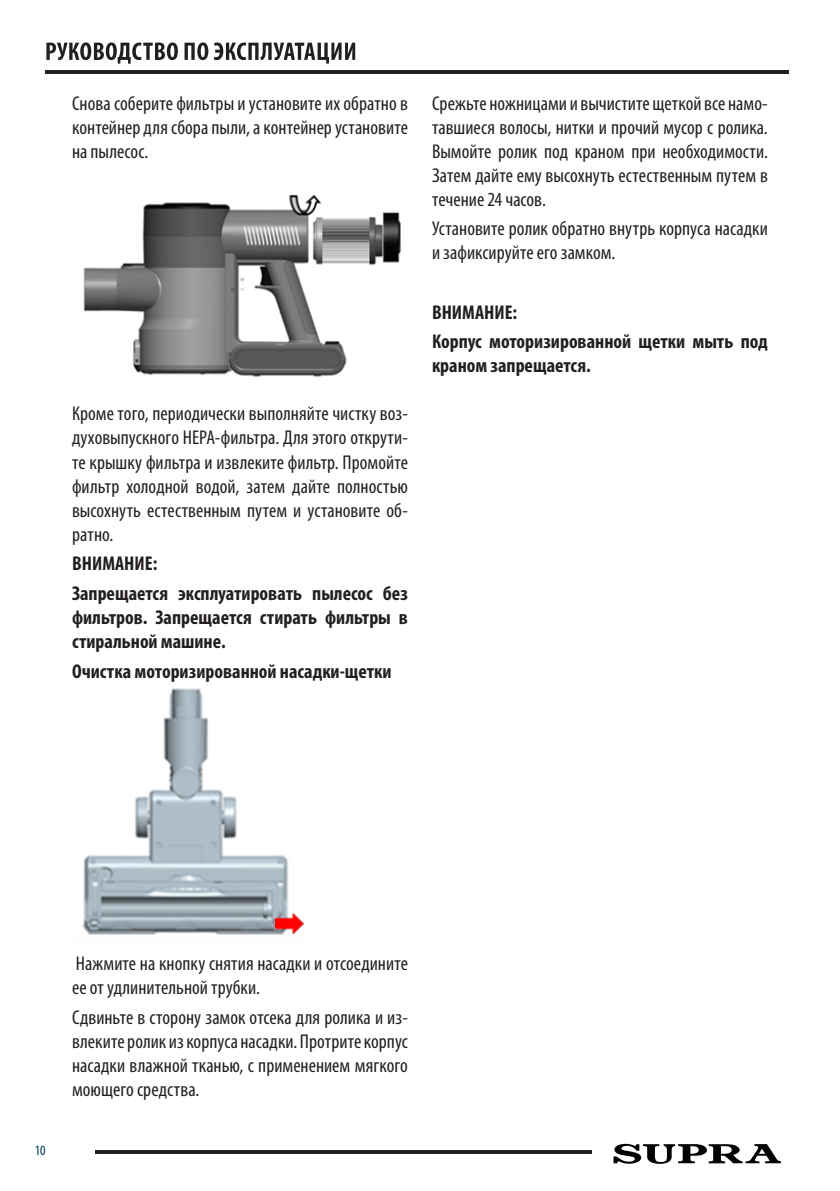
<style>
.page{position:relative;width:840px;height:1191px;background:#fff}
.page>*{position:absolute;margin:0;border:0;box-sizing:border-box;transform-origin:0 0}
.Основной_текст{font:condensed 20px/24px "Myriad Pro";color:#231f20;text-align:justify}
.внимание{font:700 condensed 20px/24px "Myriad Pro";color:#231f20;text-align:justify}
.t1{font:condensed 14.2px "Myriad Pro";color:#013d59}
</style>
<div class="page">
<svg style="left:46px;top:42px;width:132px;height:22px"></svg>
<svg style="left:184px;top:42px;width:24px;height:18px"></svg>
<svg style="left:214px;top:42px;width:141px;height:22px"></svg>
<hr style="left:46px;top:70px;width:742px;height:3px;background:#231f20">
<hr style="left:95px;top:1150px;width:496px;height:4px;background:#231f20">
<svg style="left:613px;top:1143px;width:167px;height:20px"></svg>
<img style="left:83px;top:194px;width:318px;height:183px">
<img style="left:82px;top:688px;width:222px;height:247px">
<img style="left:275px;top:912px;width:28px;height:22px">
<p class="Основной_текст" style="left:72px;top:91px;width:337px">Снова соберите фильтры и установите их обратно в контейнер для сбора пыли, а контейнер установите на пылесос.</p>
<p class="Основной_текст" style="left:72px;top:402px;width:337px">Кроме того, периодически выполняйте чистку воз&shy;духовыпускного НЕРА-фильтра. Для этого открути&shy;те крышку фильтра и извлеките фильтр. Промойте фильтр холодной водой, затем дайте полностью высохнуть естественным путем и установите об&shy;ратно.</p>
<p class="внимание" style="left:72px;top:552px;width:87px">ВНИМАНИЕ:</p>
<p class="внимание" style="left:72px;top:581px;width:337px">Запрещается эксплуатировать пылесос без фильтров. Запрещается стирать фильтры в стиральной машине.</p>
<p class="внимание" style="left:72px;top:659px;width:321px">Очистка моторизированной насадки-щетки</p>
<p class="Основной_текст" style="left:432px;top:91px;width:337px">Срежьте ножницами и вычистите щеткой все намо&shy;тавшиеся волосы, нитки и прочий мусор с ролика.<br>Вымойте ролик под краном при необходимости.<br>Затем дайте ему высохнуть естественным путем в течение 24 часов.</p>
<p class="Основной_текст" style="left:432px;top:217px;width:337px">Установите ролик обратно внутрь корпуса насадки и зафиксируйте его замком.</p>
<p class="внимание" style="left:432px;top:300px;width:87px">ВНИМАНИЕ:</p>
<p class="внимание" style="left:432px;top:330px;width:337px">Корпус моторизированной щетки мыть под краном запрещается.</p>
<p class="t1" style="left:35px;top:1142px;width:12px">10</p>
<p class="Основной_текст" style="left:72px;top:951px;width:337px">Нажмите на кнопку снятия насадки и отсоедините ее от удлинительной трубки.</p>
<p class="Основной_текст" style="left:72px;top:1005px;width:337px">Сдвиньте в сторону замок отсека для ролика и из&shy;влеките ролик из корпуса насадки. Протрите корпус насадки влажной тканью, с применением мягкого моющего средства.</p>
</div>
